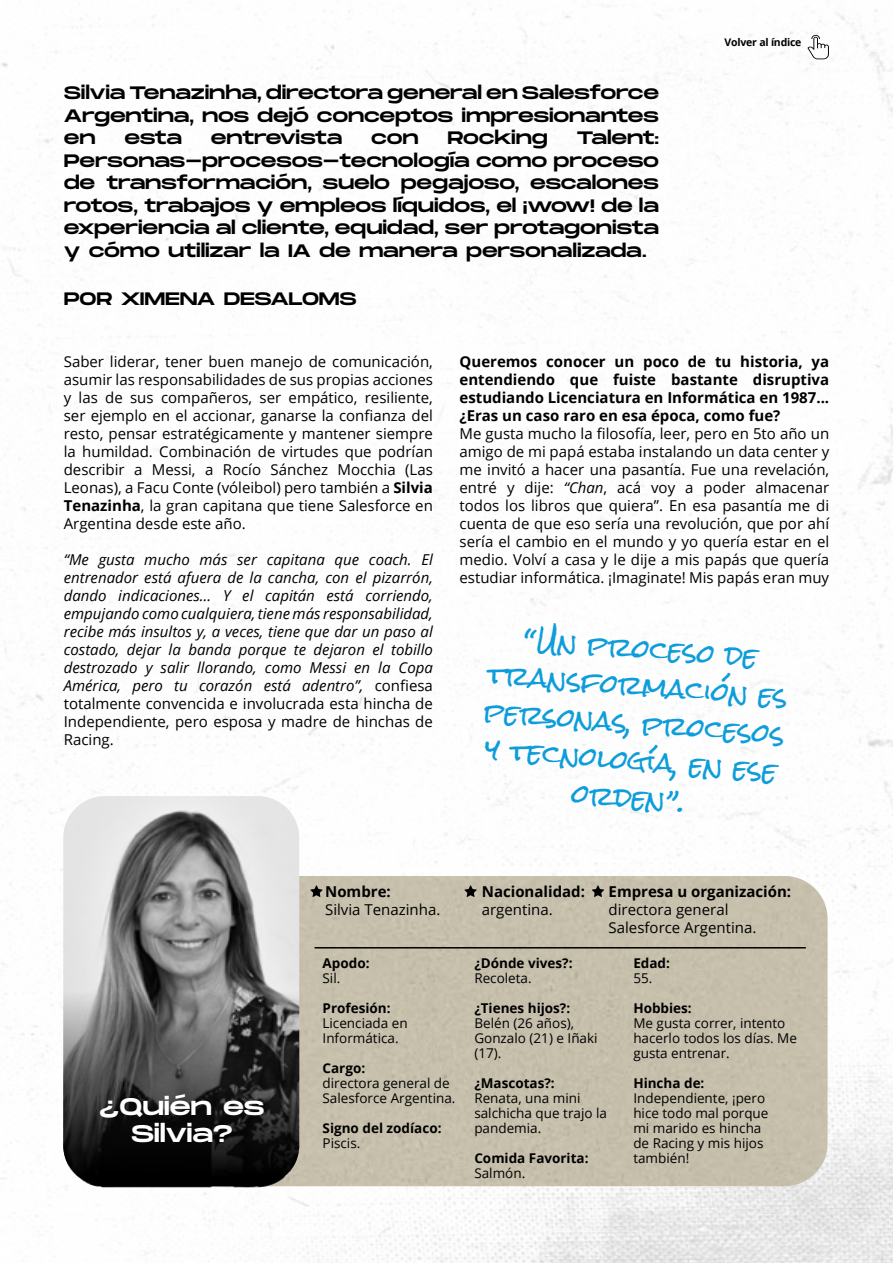
<style>
.page{position:relative;width:893px;height:1263px;background:#fff}
.page>*{position:absolute;margin:0;border:0;box-sizing:border-box;transform-origin:0 0}
.t1{font:25.5px/37.5px "Rock Salt";color:#0d9dda;text-align:center}
.t2{font:24px/27px "Monument Extended";letter-spacing:-.01em;color:#fff;text-align:center}
.t3{font:18px/22.5px "Monument Extended";letter-spacing:-.015em;color:#000;text-align:justify}
.t4{font:18px "Monument Extended";letter-spacing:-.035em;color:#000}
.t5{font:15px/18px "Open Sans";color:#000;text-align:justify}
.t6{font:italic 15px/18px "Open Sans";color:#000;text-align:justify}
.t7{font:700 15px/18px "Open Sans";color:#000;text-align:justify}
.t8{font:13.5px/15px "Open Sans";color:#000}
.t9{font:700 13.5px "Open Sans";color:#000}
.t10{font:700 10.5px "Open Sans";letter-spacing:-.02em;color:#000}
.s1{font-weight:700}
.s2{font-style:normal}
.s3{font-style:italic}
</style>
<div class="page">
<div style="left:299px;top:876px;width:529px;height:310px;background:#c6bfac"></div>
<svg style="left:63px;top:795px;width:236px;height:391px;background:#727272"></svg>
<svg style="left:310px;top:885px;width:13px;height:12px"></svg>
<svg style="left:464px;top:885px;width:13px;height:12px"></svg>
<svg style="left:592px;top:885px;width:12px;height:12px"></svg>
<hr style="left:315px;top:947px;width:490px;height:1px;background:#000">
<svg style="left:807px;top:35px;width:22px;height:24px"></svg>
<p class="t3" style="left:64px;top:81px;width:597px">Silvia Tenazinha, directora general en Salesforce Argentina, nos dejó conceptos impresionantes en</p>
<p class="t3" style="left:64px;top:126px;width:597px;text-indent:513px">Talent:<br>Personas-procesos-tecnología como proceso de transformación, suelo pegajoso, escalones rotos, trabajos y empleos líquidos, el ¡wow! de la experiencia al cliente, equidad, ser protagonista y cómo utilizar la IA de manera personalizada.</p>
<p class="t3" style="left:64px;top:287px;width:294px">POR XIMENA DESALOMS</p>
<p class="t3" style="left:124px;top:126px;width:59px">esta</p>
<p class="t4" style="left:211px;top:125px;width:133px">entrevista</p>
<p class="t3" style="left:371px;top:126px;width:49px">con</p>
<p class="t3" style="left:447px;top:126px;width:102px">Rocking</p>
<p class="t10" style="left:725px;top:35px;width:78px">Volver al índice</p>
<p class="t5" style="left:64px;top:352px;width:371px">Saber liderar, tener buen manejo de comunicación, asumir las responsabilidades de sus propias acciones y las de sus compañeros, ser empático, resiliente, ser ejemplo en el accionar, ganarse la confianza del resto, pensar estratégicamente y mantener siempre la humildad. Combinación de virtudes que podrían describir a Messi, a Rocío Sánchez Mocchia (Las Leonas), a Facu Conte (vóleibol) pero también a <span class="s1">Silvia Tenazinha</span>, la gran capitana que tiene Salesforce en Argentina desde este año.</p>
<p class="t6" style="left:64px;top:550px;width:371px">“Me gusta mucho más ser capitana que coach. El entrenador está afuera de la cancha, con el pizarrón, dando indicaciones… Y el capitán está corriendo, empujando como cualquiera, tiene más responsabilidad, recibe más insultos y, a veces, tiene que dar un paso al costado, dejar la banda porque te dejaron el tobillo destrozado y salir llorando, como Messi en la Copa América, pero tu corazón está adentro”, <span class="s2">confiesa totalmente convencida e involucrada esta hincha de Independiente, pero esposa y madre de hinchas de Racing.</span></p>
<p class="t7" style="left:459px;top:352px;width:371px">Queremos conocer un poco de tu historia, ya entendiendo que fuiste bastante disruptiva estudiando Licenciatura en Informática en 1987... ¿Eras un caso raro en esa época, como fue?</p>
<p class="t5" style="left:459px;top:424px;width:371px">Me gusta mucho la filosofía, leer, pero en 5to año un amigo de mi papá estaba instalando un data center y me invitó a hacer una pasantía. Fue una revelación, entré y dije: <span class="s3">“Chan</span>, acá voy a poder almacenar todos los libros que quiera”. En esa pasantía me di cuenta de que eso sería una revolución, que por ahí sería el cambio en el mundo y yo quería estar en el medio. Volví a casa y le dije a mis papás que quería estudiar informática. ¡Imaginate! Mis papás eran muy</p>
<h1 class="t1" style="left:491px;top:620px;width:303px;rotate:4deg">“Un proceso de transformación es personas, procesos y tecnología, en ese orden”.</h1>
<p class="t7" style="left:325px;top:882px;width:67px">Nombre:</p>
<p class="t5" style="left:325px;top:900px;width:117px">Silvia Tenazinha.</p>
<p class="t7" style="left:482px;top:882px;width:105px">Nacionalidad:</p>
<p class="t5" style="left:482px;top:900px;width:72px">argentina.</p>
<p class="t7" style="left:609px;top:882px;width:184px">Empresa u organización:</p>
<p class="t5" style="left:609px;top:900px;width:149px">directora general<br>Salesforce Argentina.</p>
<h2 class="t2" style="left:99px;top:1092px;width:167px">¿Quién es<br>Silvia?</h2>
<p class="t9" style="left:323px;top:953px;width:48px">Apodo:</p>
<p class="t8" style="left:323px;top:970px;width:19px">Sil.</p>
<p class="t9" style="left:323px;top:998px;width:70px">Profesión:</p>
<p class="t8" style="left:323px;top:1015px;width:87px">Licenciada en<br>Informática.</p>
<p class="t9" style="left:323px;top:1058px;width:44px">Cargo:</p>
<p class="t8" style="left:323px;top:1075px;width:134px">directora general de<br>Salesforce Argentina.</p>
<p class="t9" style="left:323px;top:1118px;width:120px">Signo del zodíaco:</p>
<p class="t8" style="left:323px;top:1135px;width:39px">Piscis.</p>
<p class="t9" style="left:474px;top:953px;width:100px">¿Dónde vives?:</p>
<p class="t8" style="left:474px;top:970px;width:59px">Recoleta.</p>
<p class="t9" style="left:474px;top:998px;width:97px">¿Tienes hijos?:</p>
<p class="t8" style="left:474px;top:1015px;width:125px">Belén (26 años),<br>Gonzalo (21) e Iñaki (17).</p>
<p class="t9" style="left:474px;top:1073px;width:82px">¿Mascotas?:</p>
<p class="t8" style="left:474px;top:1090px;width:134px">Renata, una mini salchicha que trajo la pandemia.</p>
<p class="t9" style="left:474px;top:1148px;width:116px">Comida Favorita:</p>
<p class="t8" style="left:474px;top:1165px;width:52px">Salmón.</p>
<p class="t9" style="left:633px;top:953px;width:38px">Edad:</p>
<p class="t8" style="left:633px;top:970px;width:21px">55.</p>
<p class="t9" style="left:633px;top:998px;width:60px">Hobbies:</p>
<p class="t8" style="left:633px;top:1015px;width:165px">Me gusta correr, intento hacerlo todos los días. Me gusta entrenar.</p>
<p class="t9" style="left:633px;top:1073px;width:73px">Hincha de:</p>
<p class="t8" style="left:633px;top:1090px;width:137px">Independiente, ¡pero hice todo mal porque mi marido es hincha de Racing y mis hijos también!</p>
</div>
